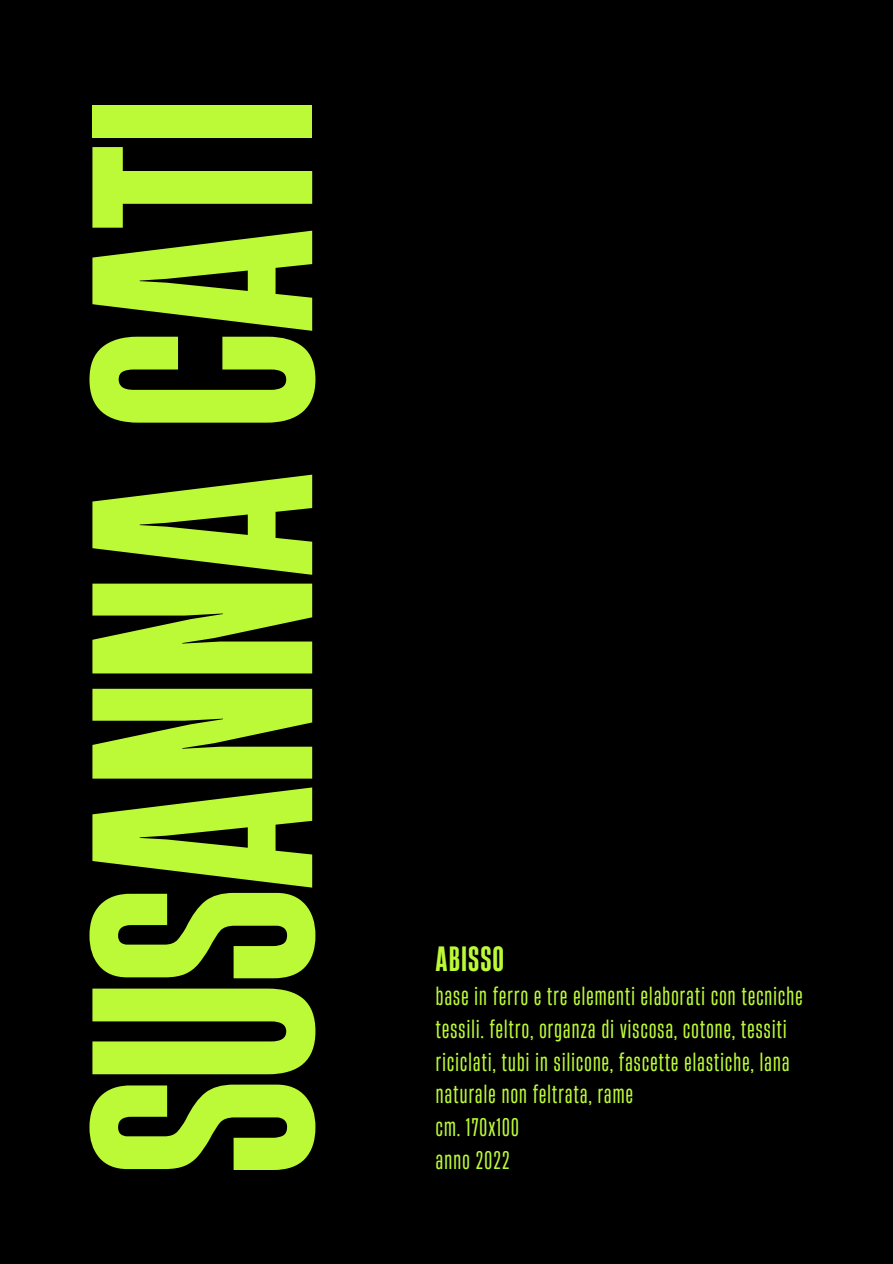
<style>
.page{position:relative;width:893px;height:1264px;background:#fff}
.page>*{position:absolute;margin:0;border:0;box-sizing:border-box;transform-origin:0 0}
.t1{font:700 295.2px "Heading Now 36";color:#bcf937}
.t2{font:700 33px "Heading Now 36";letter-spacing:.05em;color:#bcf937}
.t3{font:24px/32.7px "Heading Now 34";letter-spacing:.05em;color:#bcf937}
</style>
<div class="page">
<div style="left:0;top:0;width:892px;height:1263px;background:#000"></div>
<p class="t1" style="left:2px;top:1174px;width:1078px;rotate:-90deg">SUSANNACATI</p>
<h1 class="t2" style="left:436px;top:935px;width:69px">ABISSO</h1>
<p class="t3" style="left:436px;top:979px;width:368px">base in ferro e tre elementi elaborati con tecniche tessili. feltro, organza di viscosa, cotone, tessiti riciclati, tubi in silicone, fascette elastiche, lana naturale non feltrata, rame</p>
<p class="t3" style="left:436px;top:1110px;width:84px">cm. 170x100</p>
<p class="t3" style="left:436px;top:1142px;width:75px">anno 2022</p>
</div>
